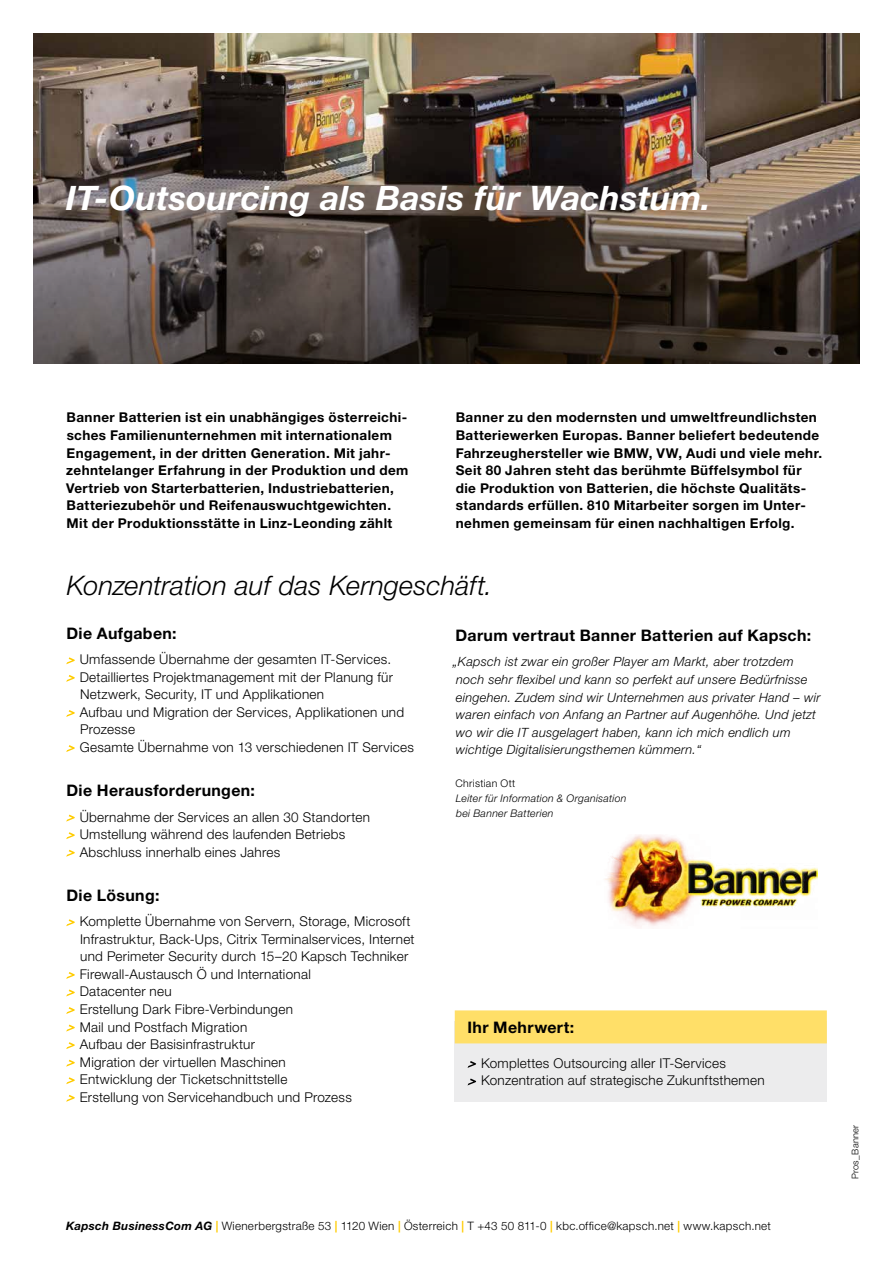
<style>
.page{position:relative;width:893px;height:1263px;background:#fff}
.page>*{position:absolute;margin:0;border:0;box-sizing:border-box;transform-origin:0 0}
.t1{font:italic 700 33.75px "Helvetica Neue LT Pro";letter-spacing:.005em;color:#fff}
.t2{font:italic 300 27px "Helvetica Neue LT Pro";letter-spacing:.005em;color:#000}
.t3{font:700 15.9px "Helvetica Neue LT Pro";letter-spacing:.025em;color:#000}
.t4{font:300 13.5px/17.5px "Helvetica Neue LT Pro";letter-spacing:.02em;color:#000}
.t5{font:700 13.5px/17.5px "Helvetica Neue LT Pro";letter-spacing:.03em;color:#000}
.t6{font:italic 300 12.75px/17.5px "Helvetica Neue LT Pro";letter-spacing:.02em;color:#000}
.t7{font:300 11.55px "Helvetica Neue LT Pro";letter-spacing:.025em;color:#000}
.t8{font:italic 300 10.5px/15px "Helvetica Neue LT Pro";letter-spacing:.03em;color:#000}
.t9{font:300 10.5px "Helvetica Neue LT Pro";letter-spacing:.03em;color:#000}
.t10{font:300 9.3px "Helvetica Neue LT Pro";letter-spacing:.035em;color:#000}
.s1{font-weight:700;font-style:italic}
.s2{font-weight:700;color:#fc0}
</style>
<div class="page">
<img style="left:33px;top:33px;width:827px;height:116px">
<img style="left:605px;top:835px;width:212px;height:92px">
<svg style="left:33px;top:149px;width:827px;height:215px;background:#4d433d"></svg>
<svg style="left:66px;top:657px;width:9px;height:7px"></svg>
<svg style="left:66px;top:675px;width:9px;height:7px"></svg>
<svg style="left:66px;top:710px;width:9px;height:7px"></svg>
<svg style="left:66px;top:745px;width:9px;height:7px"></svg>
<svg style="left:66px;top:815px;width:9px;height:6px"></svg>
<svg style="left:66px;top:832px;width:9px;height:7px"></svg>
<svg style="left:66px;top:850px;width:9px;height:7px"></svg>
<svg style="left:66px;top:919px;width:9px;height:7px"></svg>
<svg style="left:66px;top:972px;width:9px;height:7px"></svg>
<svg style="left:66px;top:989px;width:9px;height:7px"></svg>
<svg style="left:66px;top:1007px;width:9px;height:7px"></svg>
<svg style="left:66px;top:1024px;width:9px;height:7px"></svg>
<svg style="left:66px;top:1042px;width:9px;height:7px"></svg>
<svg style="left:66px;top:1060px;width:9px;height:7px"></svg>
<svg style="left:66px;top:1077px;width:9px;height:7px"></svg>
<svg style="left:66px;top:1095px;width:9px;height:7px"></svg>
<div style="left:455px;top:1021px;width:372px;height:81px;background:#ececed"></div>
<div style="left:455px;top:1010px;width:372px;height:33px;background:#ffdf68"></div>
<svg style="left:467px;top:1061px;width:9px;height:7px"></svg>
<svg style="left:467px;top:1078px;width:9px;height:7px"></svg>
<h1 class="t1" style="left:66px;top:178px;width:646px">IT-Outsourcing als Basis für Wachstum.</h1>
<p class="t5" style="left:66px;top:408px;width:344px">Banner Batterien ist ein unabhängiges österreichi&shy;sches Familienunternehmen mit internationalem Engagement, in der dritten Generation. Mit jahr&shy;zehntelanger Erfahrung in der Produktion und dem Vertrieb von Starterbatterien, Industriebatterien, Batteriezubehör und Reifenauswuchtgewichten.<br>Mit der Produktionsstätte in Linz-Leonding zählt</p>
<p class="t5" style="left:456px;top:408px;width:368px">Banner zu den modernsten und umweltfreundlichsten Batteriewerken Europas. Banner beliefert bedeutende Fahrzeughersteller wie BMW, VW, Audi und viele mehr.<br>Seit 80 Jahren steht das berühmte Büffelsymbol für die Produktion von Batterien, die höchste Qualitäts&shy;standards erfüllen. 810 Mitarbeiter sorgen im Unter&shy;nehmen gemeinsam für einen nachhaltigen Erfolg.</p>
<h2 class="t2" style="left:67px;top:569px;width:427px">Konzentration auf das Kerngeschäft.</h2>
<p class="t3" style="left:66px;top:623px;width:112px">Die Aufgaben:</p>
<p class="t4" style="left:80px;top:650px;width:336px">Umfassende Übernahme der gesamten IT-Services.<br>Detailliertes Projektmanagement mit der Planung für Netzwerk, Security, IT und Applikationen<br>Aufbau und Migration der Services, Applikationen und Prozesse<br>Gesamte Übernahme von 13 verschiedenen IT Services</p>
<p class="t3" style="left:66px;top:781px;width:190px">Die Herausforderungen:</p>
<p class="t4" style="left:80px;top:808px;width:292px">Übernahme der Services an allen 30 Standorten<br>Umstellung während des laufenden Betriebs<br>Abschluss innerhalb eines Jahres</p>
<p class="t3" style="left:66px;top:885px;width:95px">Die Lösung:</p>
<p class="t4" style="left:80px;top:912px;width:336px">Komplette Übernahme von Servern, Storage, Microsoft Infrastruktur, Back-Ups, Citrix Terminalservices, Internet und Perimeter Security durch 15–20 Kapsch Techniker Firewall-Austausch Ö und International<br>Datacenter neu<br>Erstellung Dark Fibre-Verbindungen<br>Mail und Postfach Migration<br>Aufbau der Basisinfrastruktur<br>Migration der virtuellen Maschinen<br>Entwicklung der Ticketschnittstelle<br>Erstellung von Servicehandbuch und Prozess</p>
<p class="t3" style="left:455px;top:626px;width:357px">Darum vertraut Banner Batterien auf Kapsch:</p>
<p class="t6" style="left:453px;top:653px;width:369px">„Kapsch ist zwar ein großer Player am Markt, aber trotzdem noch sehr flexibel und kann so perfekt auf unsere Bedürfnisse eingehen. Zudem sind wir Unternehmen aus privater Hand – wir waren einfach von Anfang an Partner auf Augenhöhe. Und jetzt wo wir die IT ausgelagert haben, kann ich mich endlich um wichtige Digitalisierungsthemen kümmern.“</p>
<p class="t9" style="left:456px;top:776px;width:61px">Christian Ott</p>
<p class="t8" style="left:456px;top:790px;width:172px">Leiter für Information &amp; Organisation bei Banner Batterien</p>
<p class="t3" style="left:467px;top:1017px;width:108px">Ihr Mehrwert:</p>
<p class="t4" style="left:481px;top:1054px;width:285px">Komplettes Outsourcing aller IT-Services<br>Konzentration auf strategische Zukunftsthemen</p>
<p class="t7" style="left:66px;top:1219px;width:706px"><span class="s1">Kapsch BusinessCom AG</span> <span class="s2">|</span> Wienerbergstraße 53 <span class="s2">|</span> 1120 Wien <span class="s2">|</span> Österreich <span class="s2">|</span> T +43 50 811-0 <span class="s2">|</span> kbc.office@kapsch.net <span class="s2">|</span> www.kapsch.net</p>
<p class="t10" style="left:850px;top:1179px;width:56px;rotate:-90deg">Pros_Banner</p>
</div>
